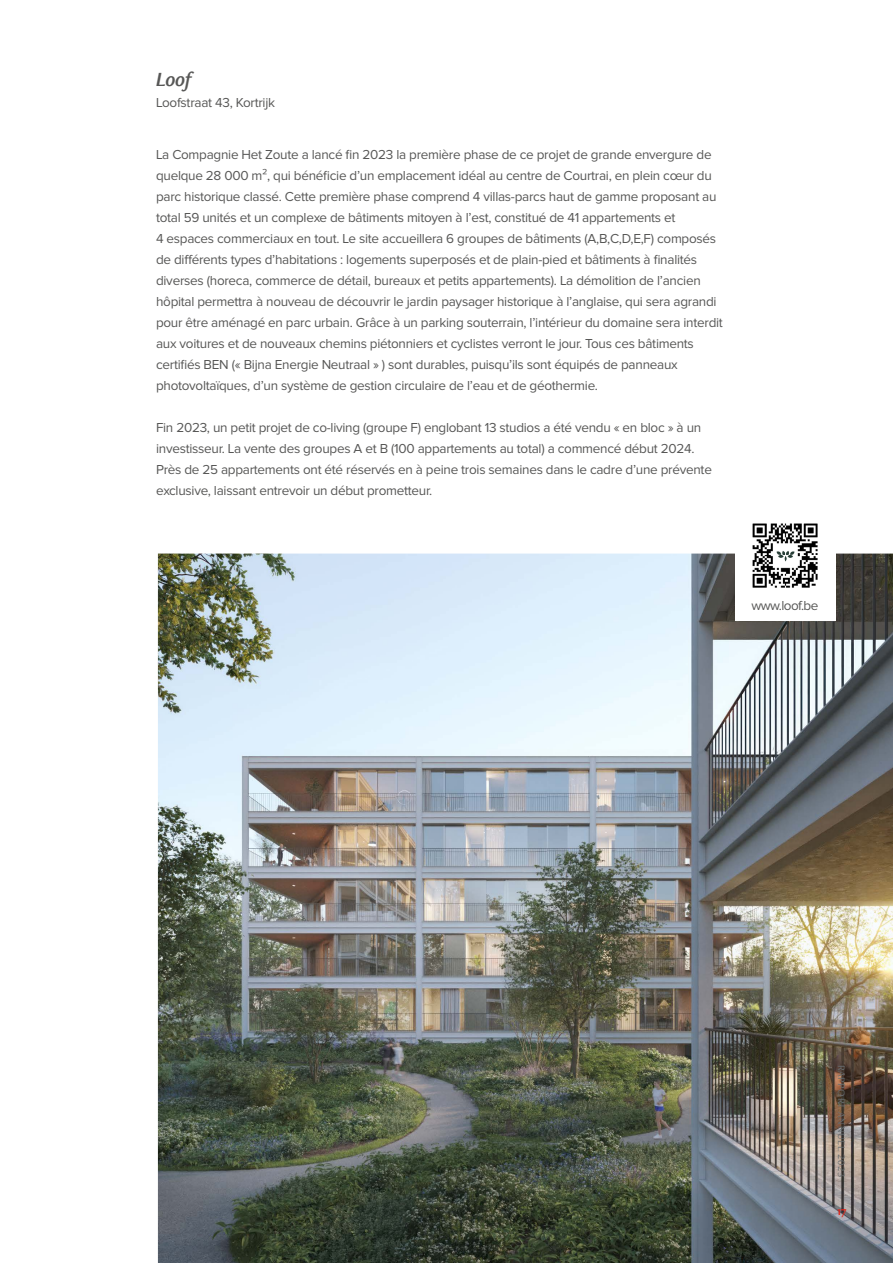
<style>
.page{position:relative;width:893px;height:1263px;background:#fff}
.page>*{position:absolute;margin:0;border:0;box-sizing:border-box;transform-origin:0 0}
.t1{font:italic 21px "Freight Neo Pro Semi";color:#575756}
.t2{font:13.5px/21px "Proxima Nova";letter-spacing:-.02em;color:#575756}
.t3{font:13.5px "Proxima Nova";letter-spacing:-.04em;color:#575756}
.t4{font:12px "Freight Neo Pro Semi";color:#e41f13}
.t5{font:10.5px "Freight Neo Pro";letter-spacing:.05em;color:#676c6e}
</style>
<div class="page">
<img style="left:158px;top:554px;width:735px;height:709px">
<div style="left:735px;top:503px;width:100px;height:118px;background:#fff"></div>
<img style="left:752px;top:523px;width:66px;height:65px">
<h1 class="t1" style="left:156px;top:64px;width:38px">Loof</h1>
<p class="t2" style="left:156px;top:92px;width:121px">Loofstraat 43, Kortrijk</p>
<p class="t2" style="left:156px;top:144px;width:568px">La Compagnie Het Zoute a lancé fin 2023 la première phase de ce projet de grande envergure de quelque 28 000 m², qui bénéficie d’un emplacement idéal au centre de Courtrai, en plein cœur du parc historique classé. Cette première phase comprend 4 villas-parcs haut de gamme proposant au total 59 unités et un complexe de bâtiments mitoyen à l’est, constitué de 41 appartements et<br>4 espaces commerciaux en tout. Le site accueillera 6 groupes de bâtiments (A,B,C,D,E,F) composés de différents types d’habitations : logements superposés et de plain-pied et bâtiments à finalités diverses (horeca, commerce de détail, bureaux et petits appartements). La démolition de l’ancien hôpital permettra à nouveau de découvrir le jardin paysager historique à l’anglaise, qui sera agrandi pour être aménagé en parc urbain. Grâce à un parking souterrain, l’intérieur du domaine sera interdit aux voitures et de nouveaux chemins piétonniers et cyclistes verront le jour. Tous ces bâtiments certifiés BEN (« Bijna Energie Neutraal » ) sont durables, puisqu’ils sont équipés de panneaux photovoltaïques, d’un système de gestion circulaire de l’eau et de géothermie.</p>
<p class="t2" style="left:156px;top:417px;width:557px">Fin 2023, un petit projet de co-living (groupe F) englobant 13 studios a été vendu « en bloc » à un investisseur. La vente des groupes A et B (100 appartements au total) a commencé début 2024.<br>Près de 25 appartements ont été réservés en à peine trois semaines dans le cadre d’une prévente exclusive, laissant entrevoir un début prometteur.</p>
<p class="t3" style="left:751px;top:598px;width:69px">www.loof.be</p>
<p class="t5" style="left:849px;top:1065px;width:114px;rotate:90deg">RAPPORT ANNUEL 2023</p>
<p class="t4" style="left:837px;top:1203px;width:11px">17</p>
</div>
